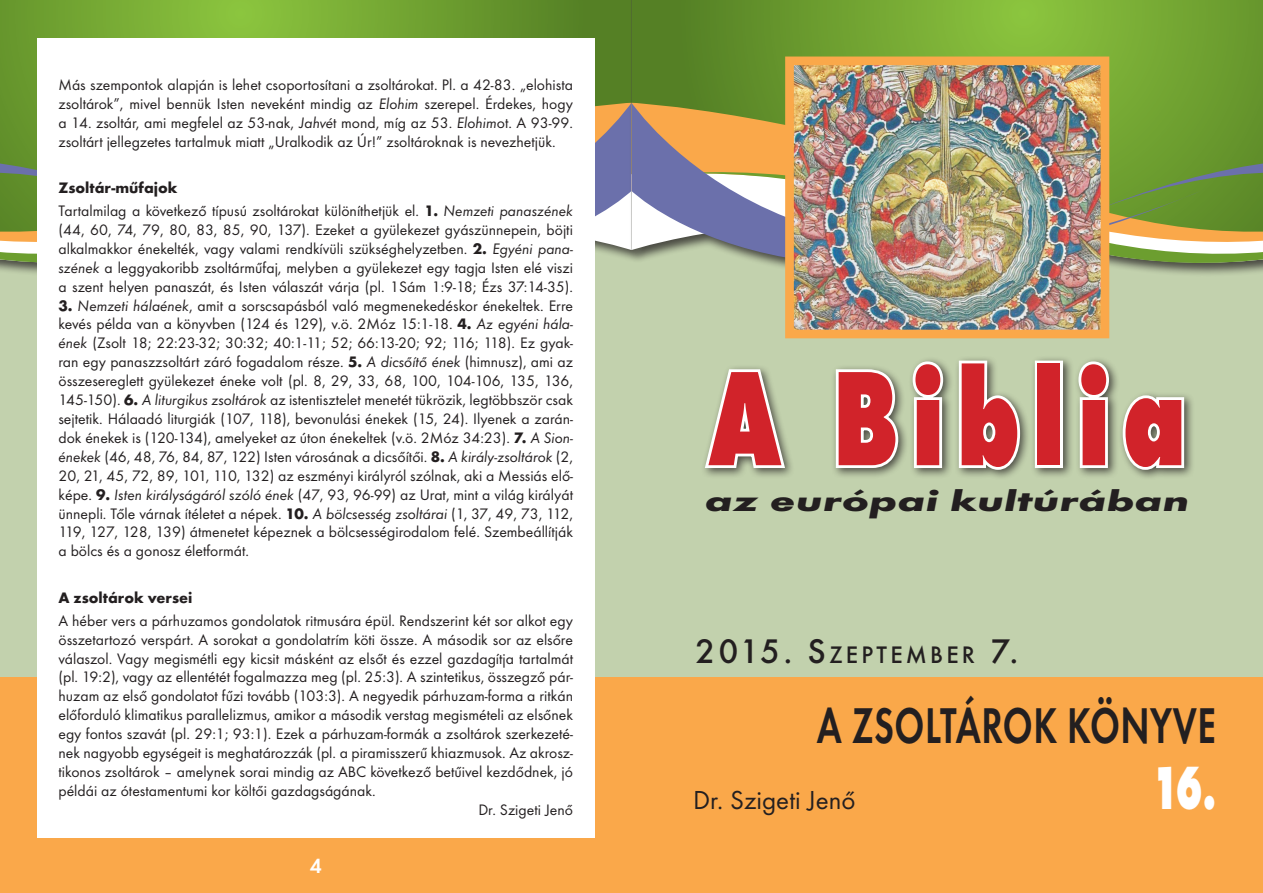
<style>
.page{position:relative;width:1263px;height:893px;background:#c2d1ad}
.page>*{position:absolute;margin:0;border:0;box-sizing:border-box;transform-origin:0 0}
.t1{font:700 139.65px "Futura TOT Extr";letter-spacing:.13em;color:#d1232a;scale:.71 1}
.t2{font:700 63.3px "Futura TOT Extr";color:#fff;scale:.59 1}
.t3{font:600 52.2px "Futura TOT";letter-spacing:.015em;color:#231f20;scale:.72 1}
.t4{font:30px "Futura TOT Bold Obli";color:#231f20;scale:1.52 1}
.t5{font:27px "Futura TOT";color:#231f20}
.t6{font:500 24.75px "Futura TOT";letter-spacing:.13em;color:#231f20}
.t7{font:600 21px "Futura TOT";color:#fff}
.t8{font:15.75px/18.9px "Futura TOT";color:#231f20;text-align:justify}
.t9{font:700 15.75px "Futura TOT";color:#231f20}
.s1{font-family:"Futura TOT Book Obli"}
.s2{font-weight:700}
.s3{font-size:35.4px}
</style>
<div class="page">
<svg style="left:0;top:0;width:629px;height:103px;background:#6ea030"></svg>
<svg style="left:594px;top:103px;width:35px;height:259px"></svg>
<svg style="left:0;top:83px;width:37px;height:190px;background:#769743"></svg>
<svg style="left:631px;top:0;width:632px;height:103px;background:#6d9e30"></svg>
<svg style="left:631px;top:103px;width:150px;height:164px;background:#ae9d8f"></svg>
<svg style="left:1114px;top:83px;width:149px;height:191px;background:#7e9f44"></svg>
<div style="left:701px;top:355px;width:494px;height:125px;background:#231f20;opacity:.75"></div>
<svg style="left:701px;top:366px;width:88px;height:105px"></svg>
<svg style="left:833px;top:366px;width:68px;height:105px;background:#92958b"></svg>
<svg style="left:910px;top:359px;width:36px;height:112px;background:#a5a99e"></svg>
<svg style="left:956px;top:358px;width:67px;height:115px"></svg>
<div style="left:1035px;top:361px;width:28px;height:107px;border:6px solid #fff"></div>
<svg style="left:1076px;top:359px;width:36px;height:112px;background:#a5a99e"></svg>
<svg style="left:1120px;top:393px;width:67px;height:80px;background:#989c91"></svg>
<img style="left:781px;top:52px;width:333px;height:287px">
<div style="left:0;top:677px;width:1263px;height:216px;background:#faa84a"></div>
<div style="left:37px;top:38px;width:557px;height:800px;background:#fff"></div>
<p class="t8" style="left:58px;top:75px;width:516px">Más szempontok alapján is lehet csoportosítani a zsoltárokat. Pl. a 42-83. „elohista zsoltárok”, mivel bennük Isten neveként mindig az <span class="s1">Elohim</span> szerepel. Érdekes, hogy a 14. zsoltár, ami megfelel az 53-nak, <span class="s1">Jahvé</span>t mond, míg az 53. <span class="s1">Elohim</span>ot. A 93-99. zsoltárt jellegzetes tartalmuk miatt „Uralkodik az Úr!” zsoltároknak is nevezhetjük.</p>
<p class="t8" style="left:58px;top:176px;width:516px;line-height:23.1px"><span class="s2">Zsoltár-műfajok<br></span>Tartalmilag a következő típusú zsoltárokat különíthetjük el. <span class="s2">1.</span> <span class="s1">Nemzeti panaszének</span></p>
<p class="t8" style="left:58px;top:220px;width:516px">(44, 60, 74, 79, 80, 83, 85, 90, 137). Ezeket a gyülekezet gyászünnepein, böjti alkalmakkor énekelték, vagy valami rendkívüli szükséghelyzetben. <span class="s2">2.</span> <span class="s1">Egyéni pana&shy;szének</span> a leggyakoribb zsoltárműfaj, melyben a gyülekezet egy tagja Isten elé viszi a szent helyen panaszát, és Isten válaszát várja (pl. 1Sám 1:9-18; Ézs 37:14-35).</p>
<p class="t8" style="left:58px;top:296px;width:516px"><span class="s2">3.</span> <span class="s1">Nemzeti hálaének</span>, amit a sorscsapásból való megmenekedéskor énekeltek. Erre kevés példa van a könyvben (124 és 129), v.ö. 2Móz 15:1-18. <span class="s2">4.</span> <span class="s1">Az egyéni hála&shy;ének</span> (Zsolt 18; 22:23-32; 30:32; 40:1-11; 52; 66:13-20; 92; 116; 118). Ez gyak&shy;ran egy panaszzsoltárt záró fogadalom része. <span class="s2">5.</span> <span class="s1">A dicsőítő ének</span> (himnusz), ami az összesereglett gyülekezet éneke volt (pl. 8, 29, 33, 68, 100, 104-106, 135, 136, 145-150). <span class="s2">6.</span> <span class="s1">A liturgikus zsoltárok</span> az istentisztelet menetét tükrözik, legtöbbször csak sejtetik. Hálaadó liturgiák (107, 118), bevonulási énekek (15, 24). Ilyenek a zarán&shy;dok énekek is (120-134), amelyeket az úton énekeltek (v.ö. 2Móz 34:23). <span class="s2">7.</span> <span class="s1">A Sion&shy;énekek</span> (46, 48, 76, 84, 87, 122) Isten városának a dicsőítői. <span class="s2">8.</span> <span class="s1">A király-zsoltárok</span> (2, 20, 21, 45, 72, 89, 101, 110, 132) az eszményi királyról szólnak, aki a Messiás elő&shy;képe. <span class="s2">9.</span> <span class="s1">Isten királyságáról szóló ének</span> (47, 93, 96-99) az Urat, mint a világ királyát ünnepli. Tőle várnak ítéletet a népek. <span class="s2">10.</span> <span class="s1">A bölcsesség zsoltárai</span> (1, 37, 49, 73, 112, 119, 127, 128, 139) átmenetet képeznek a bölcsességirodalom felé. Szembeállítják a bölcs és a gonosz életformát.</p>
<p class="t9" style="left:58px;top:588px;width:135px">A zsoltárok versei</p>
<p class="t8" style="left:58px;top:611px;width:516px">A héber vers a párhuzamos gondolatok ritmusára épül. Rendszerint két sor alkot egy</p>
<p class="t8" style="left:58px;top:630px;width:516px">összetartozó verspárt. A sorokat a gondolatrím köti össze. A második sor az elsőre</p>
<p class="t8" style="left:58px;top:649px;width:516px">válaszol. Vagy megismétli egy kicsit másként az elsőt és ezzel gazdagítja tartalmát</p>
<p class="t8" style="left:58px;top:668px;width:516px">(pl. 19:2), vagy az ellentétét fogalmazza meg (pl. 25:3). A szintetikus, összegző pár-</p>
<p class="t8" style="left:58px;top:687px;width:516px">huzam az első gondolatot fűzi tovább (103:3). A negyedik párhuzam-forma a ritkán</p>
<p class="t8" style="left:58px;top:705px;width:516px">előforduló klimatikus parallelizmus, amikor a második verstag megismételi az elsőnek</p>
<p class="t8" style="left:58px;top:724px;width:516px">egy fontos szavát (pl. 29:1; 93:1). Ezek a párhuzam-formák a zsoltárok szerkezeté-</p>
<p class="t8" style="left:58px;top:743px;width:516px">nek nagyobb egységeit is meghatározzák (pl. a piramisszerű khiazmusok. Az akrosz-</p>
<p class="t8" style="left:58px;top:762px;width:516px">tikonos zsoltárok – amelynek sorai mindig az ABC következő betűivel kezdődnek, jó</p>
<p class="t8" style="left:58px;top:781px;width:319px">példái az ótestamentumi kor költői gazdagságának.</p>
<p class="t8" style="left:478px;top:800px;width:96px">Dr. Szigeti Jenő</p>
<h3 class="t7" style="left:310px;top:854px;width:13px">4</h3>
<h1 class="t1" style="left:708px;top:335px;width:674px">A Biblia</h1>
<h3 class="t4" style="left:705px;top:482px;width:320px">az európai kultúrában</h3>
<h3 class="t6" style="left:695px;top:640px;width:325px"><span class="s3">2015. S</span>ZEPTEMBER <span class="s3">7.</span></h3>
<h3 class="t3" style="left:817px;top:694px;width:556px">A ZSOLTÁROK KÖNYVE</h3>
<h3 class="t5" style="left:693px;top:784px;width:164px">Dr. Szigeti Jenő</h3>
<h2 class="t2" style="left:1152px;top:750px;width:110px">16.</h2>
</div>
